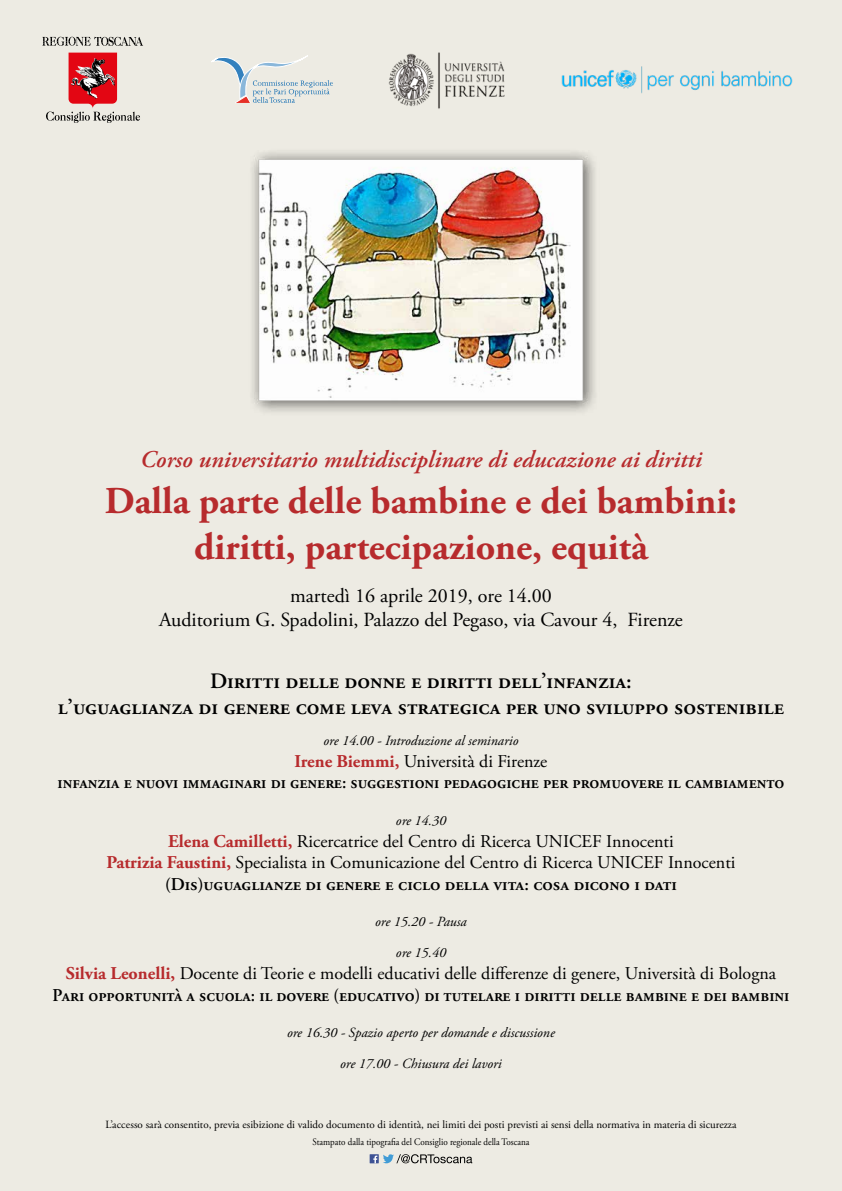
<style>
.page{position:relative;width:842px;height:1191px;background:#edebe3}
.page>*{position:absolute;margin:0;border:0;box-sizing:border-box;transform-origin:0 0}
.t1{font:700 38px/45.6px "Adobe Garamond Pro";color:#b72b2d;text-align:center}
.t2{font:italic 600 24px "Adobe Garamond Pro";color:#b72b2d}
.t3{font:600 22px/26.4px "Adobe Garamond Pro";color:#000;text-align:center}
.t4{font:20px/24px "Adobe Garamond Pro";color:#000;text-align:center}
.t5{font:600 18px/21.6px "Adobe Garamond Pro";color:#000;text-align:center;scale:.95 1}
.t6{font:18px/21.6px "Adobe Garamond Pro";color:#000;text-align:center}
.t7{font:italic 14px "Adobe Garamond Pro";color:#000}
.t8{font:11px "Adobe Garamond Pro";color:#000}
.t9{font:10px "Adobe Garamond Pro";color:#000;scale:.9 1}
.s1{font-weight:700;color:#b72b2d}
.s2{font-weight:400}
.s3{font-weight:600}
</style>
<div class="page">
<img style="left:388px;top:52px;width:117px;height:57px">
<img style="left:561px;top:66px;width:232px;height:28px">
<svg style="left:46px;top:53px;width:94px;height:70px"></svg>
<svg style="left:42px;top:37px;width:101px;height:9px"></svg>
<svg style="left:212px;top:55px;width:121px;height:48px"></svg>
<img style="left:252px;top:152px;width:343px;height:260px">
<svg style="left:370px;top:1154px;width:9px;height:9px"></svg>
<svg style="left:373px;top:1155px;width:4px;height:8px"></svg>
<svg style="left:383px;top:1154px;width:89px;height:9px"></svg>
<h2 class="t2" style="left:140px;top:446px;width:563px">Corso universitario multidisciplinare di educazione ai diritti</h2>
<h1 class="t1" style="left:105px;top:479px;width:634px">Dalla parte delle bambine e dei bambini: diritti, partecipazione, equità</h1>
<p class="t4" style="left:159px;top:584px;width:525px">martedì 16 aprile 2019, ore 14.00<br>Auditorium G. Spadolini, Palazzo del Pegaso, via Cavour 4, Firenze</p>
<p class="t3" style="left:58px;top:667px;width:728px">Diritti delle donne e diritti dell’infanzia:<br>l’uguaglianza di genere come leva strategica per uno sviluppo sostenibile</p>
<p class="t7" style="left:324px;top:732px;width:196px">ore 14.00 - Introduzione al seminario</p>
<p class="t5" style="left:58px;top:750px;width:766px"><span class="s1">Irene Biemmi,</span> <span class="s2">Università di Firenze<br></span>infanzia e nuovi immaginari di genere: suggestioni pedagogiche per promuovere il cambiamento</p>
<p class="t7" style="left:396px;top:812px;width:52px">ore 14.30</p>
<p class="t6" style="left:106px;top:830px;width:631px"><span class="s1">Elena Camilletti,</span> Ricercatrice del Centro di Ricerca UNICEF Innocenti<br><span class="s1">Patrizia Faustini,</span> Specialista in Comunicazione del Centro di Ricerca UNICEF Innocenti <span class="s3">(Dis)uguaglianze di genere e ciclo della vita: cosa dicono i dati</span></p>
<p class="t7" style="left:375px;top:913px;width:93px">ore 15.20 - Pausa</p>
<p class="t7" style="left:396px;top:944px;width:52px">ore 15.40</p>
<p class="t5" style="left:53px;top:962px;width:777px"><span class="s1">Silvia Leonelli,</span> <span class="s2">Docente di Teorie e modelli educativi delle differenze di genere, Università di Bologna<br></span>Pari opportunità a scuola: il dovere (educativo) di tutelare i diritti delle bambine e dei bambini</p>
<p class="t7" style="left:287px;top:1024px;width:269px">ore 16.30 - Spazio aperto per domande e discussione</p>
<p class="t7" style="left:340px;top:1055px;width:163px">ore 17.00 - Chiusura dei lavori</p>
<p class="t8" style="left:105px;top:1118px;width:632px">L’accesso sarà consentito, previa esibizione di valido documento di identità, nei limiti dei posti previsti ai sensi della normativa in materia di sicurezza</p>
<p class="t9" style="left:313px;top:1135px;width:242px">Stampato dalla tipografia del Consiglio regionale della Toscana</p>
</div>
